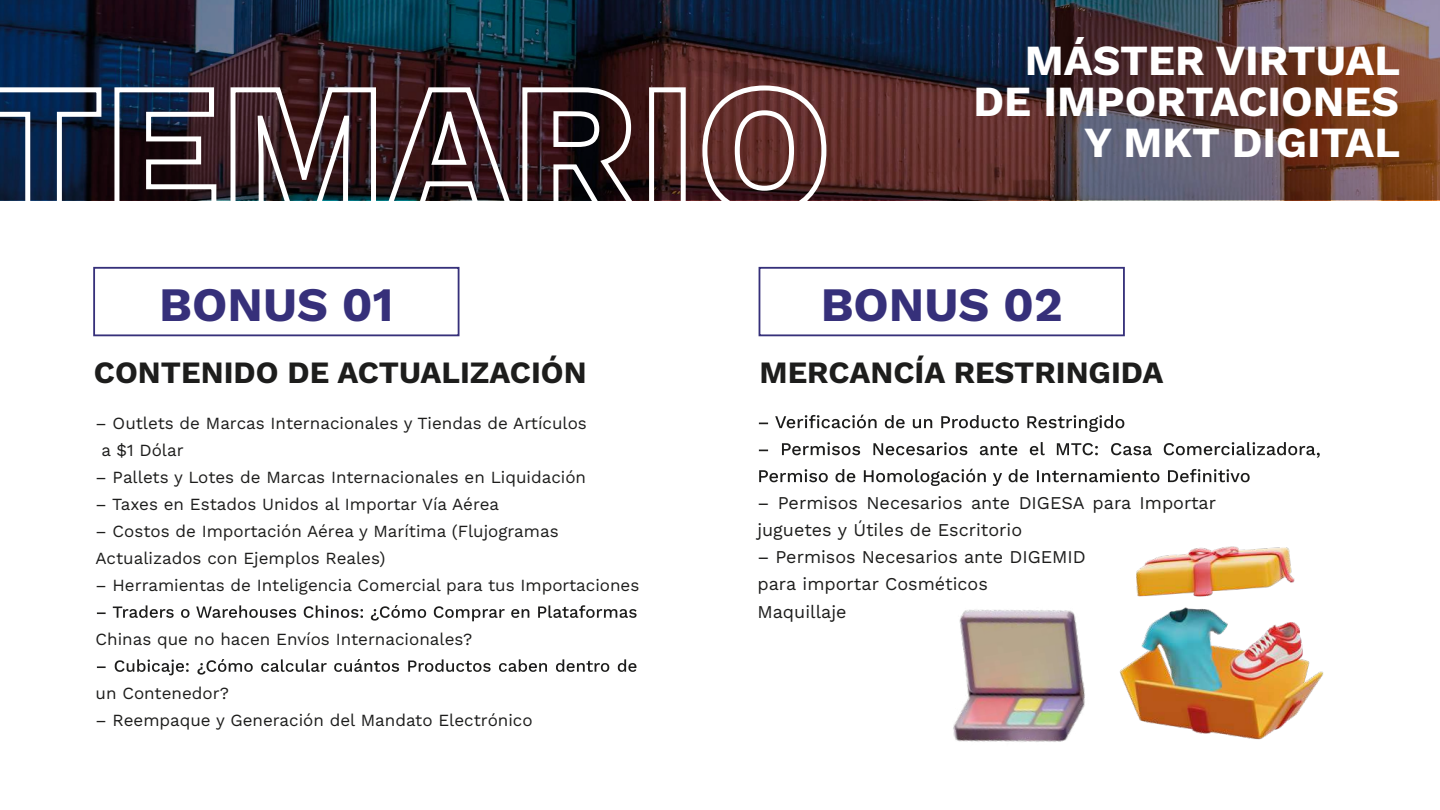
<style>
.page{position:relative;width:1440px;height:810px;background:#fff}
.page>*{position:absolute;margin:0;border:0;box-sizing:border-box;transform-origin:0 0}
.t1{font:48px "Work Sans";color:#36307a}
.t2{font:42.9px/41px "Work Sans";color:#fff;text-align:right}
.t3{font:31px "Work Sans";color:#1d1d1c}
.t4{font:18px/27.6px "Work Sans";color:#1d1d1c}
.t5{font:17px/27px "Work Sans";color:#1d1d1c}
</style>
<div class="page">
<img style="left:0;top:0;width:1440px;height:200px">
<svg style="left:0;top:85px;width:104px;height:116px"></svg>
<svg style="left:112px;top:85px;width:107px;height:116px"></svg>
<svg style="left:228px;top:85px;width:415px;height:116px"></svg>
<div style="left:649px;top:87px;width:37px;height:127px;border:5px solid #fff"></div>
<svg style="left:700px;top:83px;width:129px;height:118px"></svg>
<svg style="left:97px;top:605px;width:540px;height:16px"></svg>
<svg style="left:97px;top:659px;width:539px;height:16px"></svg>
<svg style="left:759px;top:415px;width:365px;height:17px"></svg>
<svg style="left:759px;top:442px;width:561px;height:16px"></svg>
<svg style="left:759px;top:469px;width:491px;height:17px"></svg>
<div style="left:759px;top:267px;width:366px;height:69px;border:2px solid #36307a"></div>
<div style="left:93px;top:267px;width:367px;height:69px;border:2px solid #36307a"></div>
<img style="left:953px;top:609px;width:132px;height:133px">
<img style="left:1120px;top:546px;width:204px;height:194px">
<h2 class="t2" style="left:973px;top:38px;width:428px">MÁSTER VIRTUAL<br>DE IMPORTACIONES<br>Y MKT DIGITAL</h2>
<h1 class="t1" style="left:159px;top:268px;width:236px">BONUS 01</h1>
<h1 class="t1" style="left:821px;top:268px;width:244px">BONUS 02</h1>
<h3 class="t3" style="left:759px;top:349px;width:405px">MERCANCÍA RESTRINGIDA</h3>
<p class="t5" style="left:101px;top:409px;width:487px;text-indent:-6px">– Outlets de Marcas Internacionales y Tiendas de Artículos a $1 Dólar</p>
<p class="t5" style="left:96px;top:463px;width:492px">– Pallets y Lotes de Marcas Internacionales en Liquidación</p>
<p class="t5" style="left:96px;top:490px;width:405px">– Taxes en Estados Unidos al Importar Vía Aérea</p>
<p class="t5" style="left:96px;top:517px;width:465px">– Costos de Importación Aérea y Marítima (Flujogramas<br>Actualizados con Ejemplos Reales)</p>
<p class="t5" style="left:96px;top:571px;width:545px">– Herramientas de Inteligencia Comercial para tus Importaciones</p>
<p class="t5" style="left:96px;top:625px;width:378px">Chinas que no hacen Envíos Internacionales?</p>
<p class="t5" style="left:96px;top:679px;width:135px">un Contenedor?</p>
<p class="t5" style="left:96px;top:706px;width:439px">– Reempaque y Generación del Mandato Electrónico</p>
<h3 class="t3" style="left:94px;top:349px;width:494px">CONTENIDO DE ACTUALIZACIÓN</h3>
<p class="t4" style="left:757px;top:489px;width:460px;line-height:27px">– Permisos Necesarios ante DIGESA para Importar juguetes y Útiles de Escritorio</p>
<p class="t4" style="left:757px;top:542px;width:330px">– Permisos Necesarios ante DIGEMID para importar Cosméticos<br>Maquillaje</p>
</div>
